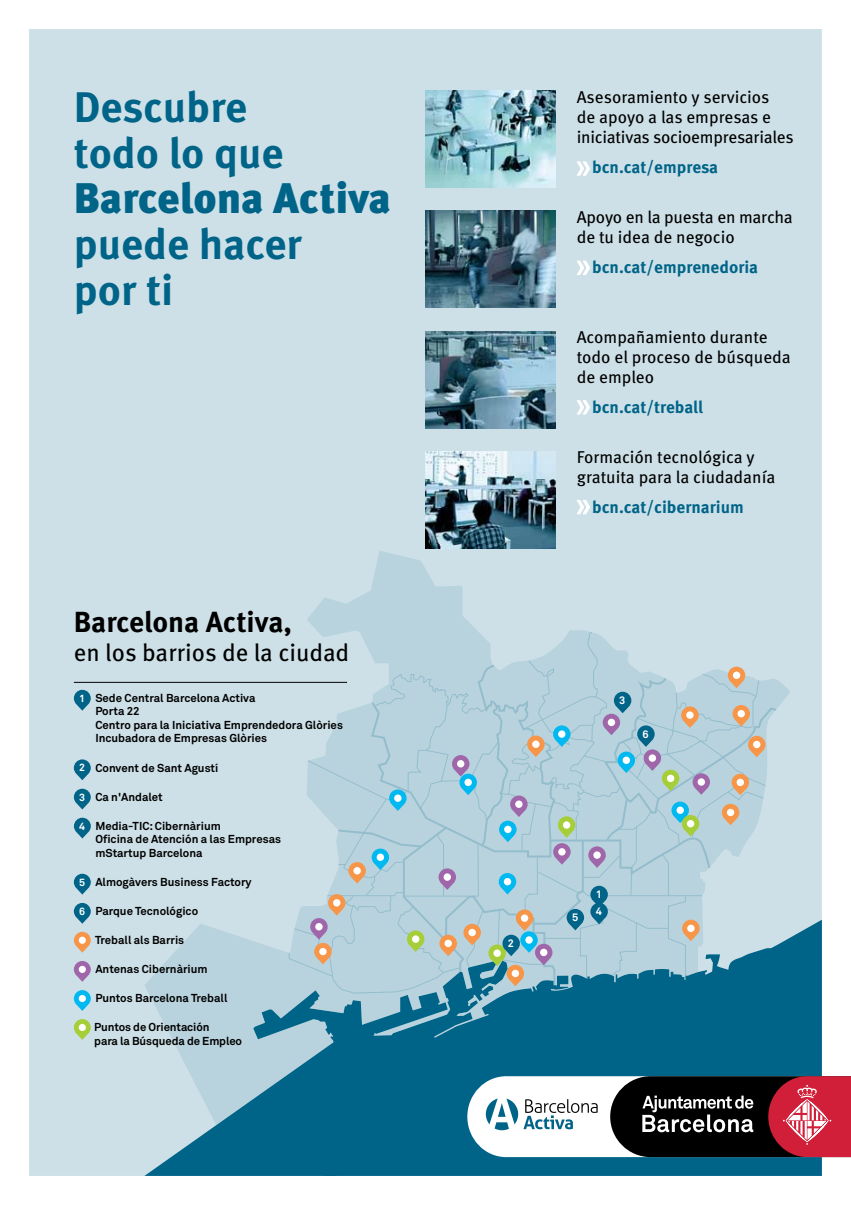
<style>
.page{position:relative;width:851px;height:1205px;background:#fff}
.page>*{position:absolute;margin:0;border:0;box-sizing:border-box;transform-origin:0 0}
.t1{font:700 42.75px/45.6px "Meta Pro";color:#006488}
.t2{font:900 42.75px "Meta Pro";color:#006488}
.t3{font:700 29px "Meta Pro";color:#000}
.t4{font:24.25px "Meta Pro";color:#000}
.t5{font:17.12px/20px "Meta Pro";letter-spacing:-.005em;color:#000}
.t6{font:700 17.12px "Meta Pro";color:#006488}
.t7{font:700 11.38px/13.5px "Akkurat";color:#000}
.t8{font:700 10.75px "Akkurat";color:#fff}
.t9{font:700 10.5px "Akkurat";color:#fff}
</style>
<div class="page">
<div style="left:29px;top:29px;width:792px;height:1147px;background:#cde0e7"></div>
<svg style="left:447px;top:919px;width:374px;height:257px;background:#06678a"></svg>
<svg style="left:144px;top:550px;width:646px;height:575px;background:#9ec4d1"></svg>
<svg style="left:144px;top:990px;width:303px;height:186px;background:#4e93ac"></svg>
<svg style="left:288px;top:632px;width:488px;height:361px;background:#b1ccd5"></svg>
<div style="left:532px;top:740px;width:7px;height:8px;background:#fff;border-radius:50%"></div>
<img style="left:425px;top:91px;width:130px;height:97px">
<img style="left:425px;top:211px;width:130px;height:97px">
<img style="left:425px;top:331px;width:130px;height:97px">
<img style="left:425px;top:451px;width:130px;height:97px">
<svg style="left:576px;top:161px;width:14px;height:15px"></svg>
<svg style="left:576px;top:261px;width:14px;height:14px"></svg>
<svg style="left:576px;top:400px;width:14px;height:14px"></svg>
<svg style="left:576px;top:500px;width:14px;height:14px"></svg>
<svg style="left:74px;top:961px;width:17px;height:21px"></svg>
<div style="left:79px;top:966px;width:7px;height:7px;background:#fff;border-radius:50%"></div>
<svg style="left:74px;top:932px;width:17px;height:20px"></svg>
<div style="left:79px;top:936px;width:7px;height:8px;background:#fff;border-radius:50%"></div>
<svg style="left:74px;top:1019px;width:17px;height:21px"></svg>
<div style="left:79px;top:1024px;width:7px;height:7px;background:#fff;border-radius:50%"></div>
<svg style="left:74px;top:990px;width:17px;height:21px"></svg>
<div style="left:79px;top:995px;width:7px;height:7px;background:#fff;border-radius:50%"></div>
<hr style="left:74px;top:682px;width:273px;height:1px;background:#000">
<svg style="left:74px;top:690px;width:17px;height:21px"></svg>
<svg style="left:74px;top:759px;width:17px;height:21px"></svg>
<svg style="left:74px;top:789px;width:17px;height:20px"></svg>
<svg style="left:74px;top:818px;width:17px;height:20px"></svg>
<svg style="left:74px;top:874px;width:17px;height:20px"></svg>
<svg style="left:74px;top:903px;width:17px;height:21px"></svg>
<svg style="left:467px;top:1076px;width:383px;height:81px"></svg>
<h1 class="t1" style="left:74px;top:86px;width:211px">Descubre todo lo que</h1>
<h1 class="t2" style="left:74px;top:171px;width:319px">Barcelona Activa</h1>
<h1 class="t1" style="left:74px;top:223px;width:229px">puede hacer por ti</h1>
<h2 class="t3" style="left:74px;top:603px;width:220px">Barcelona Activa,</h2>
<h3 class="t4" style="left:74px;top:637px;width:277px">en los barrios de la ciudad</h3>
<p class="t7" style="left:95px;top:691px;width:249px">Sede Central Barcelona Activa<br>Porta 22<br>Centro para la Iniciativa Emprendedora Glòries<br>Incubadora de Empresas Glòries</p>
<p class="t7" style="left:95px;top:760px;width:124px">Convent de Sant Agustí</p>
<p class="t7" style="left:95px;top:789px;width:69px">Ca n'Andalet</p>
<p class="t7" style="left:95px;top:819px;width:187px">Media-TIC: Cibernàrium<br>Oficina de Atención a las Empresas mStartup Barcelona</p>
<p class="t7" style="left:95px;top:875px;width:158px">Almogàvers Business Factory</p>
<p class="t7" style="left:95px;top:904px;width:104px">Parque Tecnológico</p>
<p class="t7" style="left:95px;top:933px;width:91px">Treball als Barris</p>
<p class="t7" style="left:95px;top:962px;width:114px">Antenas Cibernàrium</p>
<p class="t7" style="left:95px;top:991px;width:134px">Puntos Barcelona Treball</p>
<p class="t7" style="left:94px;top:1020px;width:149px">Puntos de Orientación<br>para la Búsqueda de Empleo</p>
<p class="t9" style="left:79px;top:691px;width:7px">1</p>
<p class="t9" style="left:79px;top:761px;width:7px">2</p>
<p class="t9" style="left:79px;top:790px;width:7px">3</p>
<p class="t9" style="left:79px;top:819px;width:7px">4</p>
<p class="t9" style="left:79px;top:875px;width:7px">5</p>
<p class="t9" style="left:79px;top:904px;width:7px">6</p>
<h3 class="t5" style="left:576px;top:88px;width:218px">Asesoramiento y servicios<br>de apoyo a las empresas e iniciativas socioempresariales</h3>
<h3 class="t6" style="left:592px;top:156px;width:127px">bcn.cat/empresa</h3>
<h3 class="t5" style="left:576px;top:208px;width:217px">Apoyo en la puesta en marcha de tu idea de negocio</h3>
<h3 class="t6" style="left:592px;top:256px;width:167px">bcn.cat/emprenedoria</h3>
<h3 class="t5" style="left:576px;top:327px;width:215px">Acompañamiento durante todo el proceso de búsqueda de empleo</h3>
<h3 class="t6" style="left:592px;top:396px;width:112px">bcn.cat/treball</h3>
<h3 class="t5" style="left:576px;top:447px;width:200px">Formación tecnológica y gratuita para la ciudadanía</h3>
<h3 class="t6" style="left:592px;top:496px;width:153px">bcn.cat/cibernarium</h3>
<p class="t8" style="left:619px;top:693px;width:8px">3</p>
<p class="t8" style="left:642px;top:727px;width:8px">6</p>
<p class="t8" style="left:507px;top:936px;width:8px">2</p>
<p class="t8" style="left:572px;top:910px;width:8px">5</p>
<p class="t8" style="left:595px;top:887px;width:8px">1</p>
<p class="t8" style="left:595px;top:904px;width:8px">4</p>
</div>
